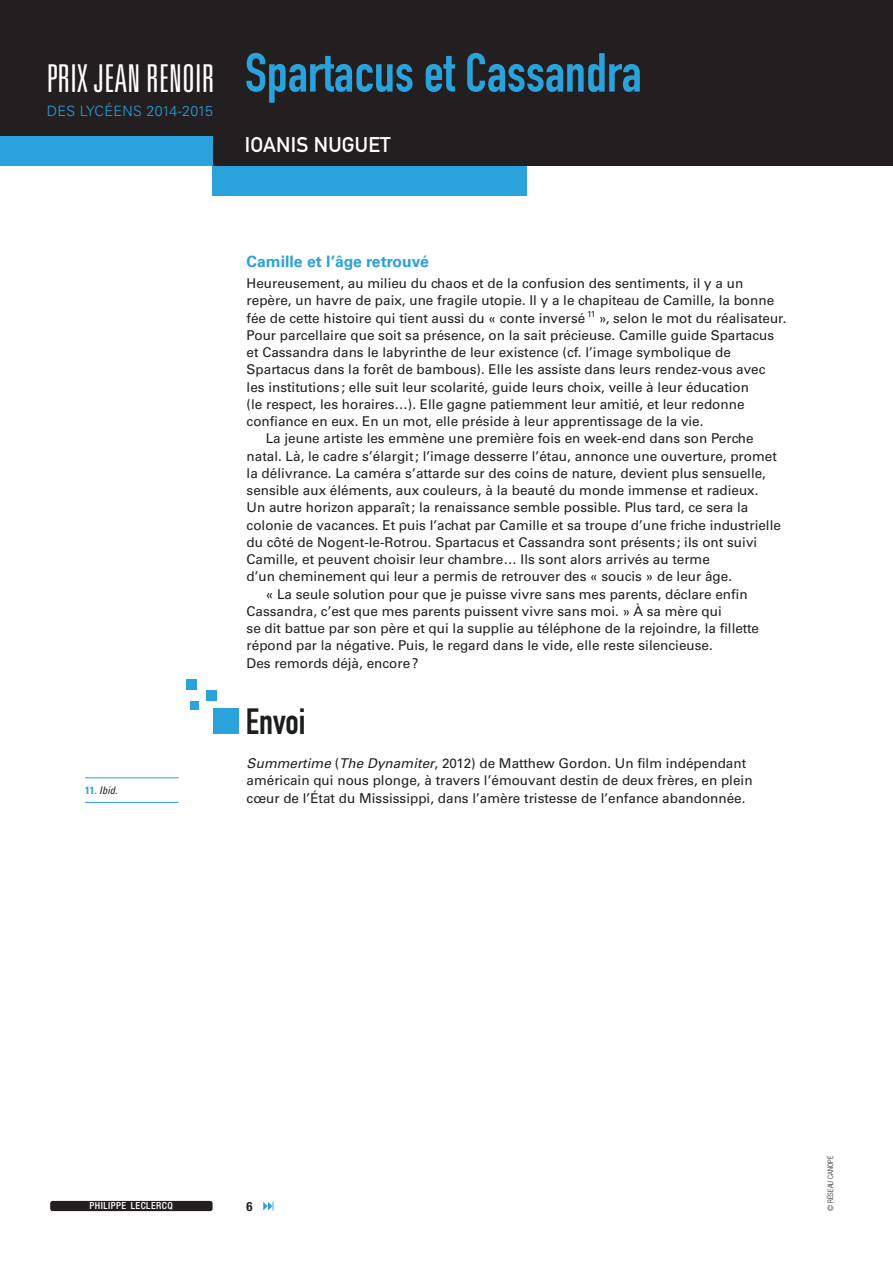
<style>
.page{position:relative;width:893px;height:1263px;background:#fff}
.page>*{position:absolute;margin:0;border:0;box-sizing:border-box;transform-origin:0 0}
.Titre_00_Film{font:54px "DIN Engschrift Std";color:#2aa2db}
.t1{font:300 ultra-condensed 38.4px "Univers LT Std";letter-spacing:.005em;color:#fff}
.Titre_01{font:36px "DIN Engschrift Std";color:#1b1d1f}
.Titre_00_Réalisateur{font:21px "DIN Mittelschrift Std";letter-spacing:.01em;color:#fff}
.Titre_02{font:700 15.75px "Univers LT Std";color:#2aa2db}
.t2{font:300 14.25px "Univers LT Std";letter-spacing:.025em;color:#2aa2db}
.Txt_courant_Alinéa{font:13.5px/17.2px "Univers LT Std";color:#231f20}
.Txt_courant{font:13.5px/17.2px "Univers LT Std";color:#231f20}
.t3{font:700 condensed 12.75px "Helvetica Neue LT Std";color:#231f20}
._06_Note_Filet_en_ba{font:italic condensed 10.5px "Univers LT Std";color:#231f20}
._07_Auteur_fiche{font:500 condensed 9.75px "Helvetica Neue LT Std";letter-spacing:.05em;color:#fff}
.Citation_longue_C8_5{font:300 condensed 7.5px "Helvetica Neue LT Std";letter-spacing:.01em;color:#231f20}
.s1{font-weight:700;font-style:normal;color:#2aa2db}
.s2{font-style:italic}
</style>
<div class="page">
<svg style="left:263px;top:1202px;width:10px;height:8px"></svg>
<div style="left:50px;top:1201px;width:163px;height:10px;background:#231f20;border-radius:3px"></div>
<div style="left:0;top:0;width:893px;height:166px;background:#231f20"></div>
<div style="left:0;top:136px;width:213px;height:30px;background:#2aa2db"></div>
<div style="left:213px;top:166px;width:314px;height:30px;background:#2aa2db"></div>
<div style="left:206px;top:690px;width:11px;height:11px;background:#2aa2db"></div>
<div style="left:186px;top:679px;width:11px;height:11px;background:#2aa2db"></div>
<div style="left:190px;top:702px;width:9px;height:8px;background:#2aa2db"></div>
<div style="left:213px;top:708px;width:26px;height:25px;background:#2aa2db"></div>
<hr style="left:85px;top:777px;width:94px;height:1px;background:#2aa2db">
<hr style="left:85px;top:802px;width:94px;height:1px;background:#2aa2db">
<p class="t1" style="left:47px;top:58px;width:169px">PRIX JEAN RENOIR</p>
<p class="t2" style="left:47px;top:102px;width:168px">DES LYCÉENS 2014-2015</p>
<p class="Titre_00_Film" style="left:245px;top:41px;width:398px">Spartacus et Cassandra</p>
<p class="Titre_00_Réalisateur" style="left:245px;top:132px;width:147px">IOANIS NUGUET</p>
<p class="_06_Note_Filet_en_ba" style="left:85px;top:783px;width:34px"><span class="s1">11.</span> Ibid.</p>
<p class="Titre_02" style="left:247px;top:252px;width:184px">Camille et l’âge retrouvé</p>
<p class="Txt_courant" style="left:247px;top:275px;width:541px">Heureusement, au milieu du chaos et de la confusion des sentiments, il y a un repère, un havre de paix, une fragile utopie. Il y a le chapiteau de Camille, la bonne fée de cette histoire qui tient aussi du « conte inversé <sup>11</sup> », selon le mot du réalisateur.<br>Pour parcellaire que soit sa présence, on la sait précieuse. Camille guide Spartacus et Cassandra dans le labyrinthe de leur existence (cf. l’image symbolique de Spartacus dans la forêt de bambous). Elle les assiste dans leurs rendez-vous avec les institutions; elle suit leur scolarité, guide leurs choix, veille à leur éducation<br>(le respect, les horaires…). Elle gagne patiemment leur amitié, et leur redonne confiance en eux. En un mot, elle préside à leur apprentissage de la vie.</p>
<p class="Txt_courant_Alinéa" style="left:247px;top:430px;width:536px;text-indent:19px">La jeune artiste les emmène une première fois en week-end dans son Perche natal. Là, le cadre s’élargit; l’image desserre l’étau, annonce une ouverture, promet la délivrance. La caméra s’attarde sur des coins de nature, devient plus sensuelle, sensible aux éléments, aux couleurs, à la beauté du monde immense et radieux.<br>Un autre horizon apparaît; la renaissance semble possible. Plus tard, ce sera la colonie de vacances. Et puis l’achat par Camille et sa troupe d’une friche industrielle du côté de Nogent-le-Rotrou. Spartacus et Cassandra sont présents ; ils ont suivi Camille, et peuvent choisir leur chambre… Ils sont alors arrivés au terme<br>d’un cheminement qui leur a permis de retrouver des « soucis » de leur âge.</p>
<p class="Txt_courant_Alinéa" style="left:247px;top:585px;width:514px;text-indent:19px">« La seule solution pour que je puisse vivre sans mes parents, déclare enfin Cassandra, c’est que mes parents puissent vivre sans moi. » À sa mère qui<br>se dit battue par son père et qui la supplie au téléphone de la rejoindre, la fillette répond par la négative. Puis, le regard dans le vide, elle reste silencieuse.<br>Des remords déjà, encore?</p>
<p class="Titre_01" style="left:246px;top:700px;width:61px">Envoi</p>
<p class="Txt_courant" style="left:247px;top:755px;width:507px"><span class="s2">Summertime</span> (<span class="s2">The Dynamiter</span>, 2012) de Matthew Gordon. Un film indépendant américain qui nous plonge, à travers l’émouvant destin de deux frères, en plein cœur de l’État du Mississippi, dans l’amère tristesse de l’enfance abandonnée.</p>
<p class="_07_Auteur_fiche" style="left:89px;top:1200px;width:85px">PHILIPPE LECLERCQ</p>
<p class="t3" style="left:247px;top:1198px;width:8px">6</p>
<p class="Citation_longue_C8_5" style="left:826px;top:1211px;width:56px;rotate:-90deg">© RÉSEAU CANOPÉ</p>
</div>
